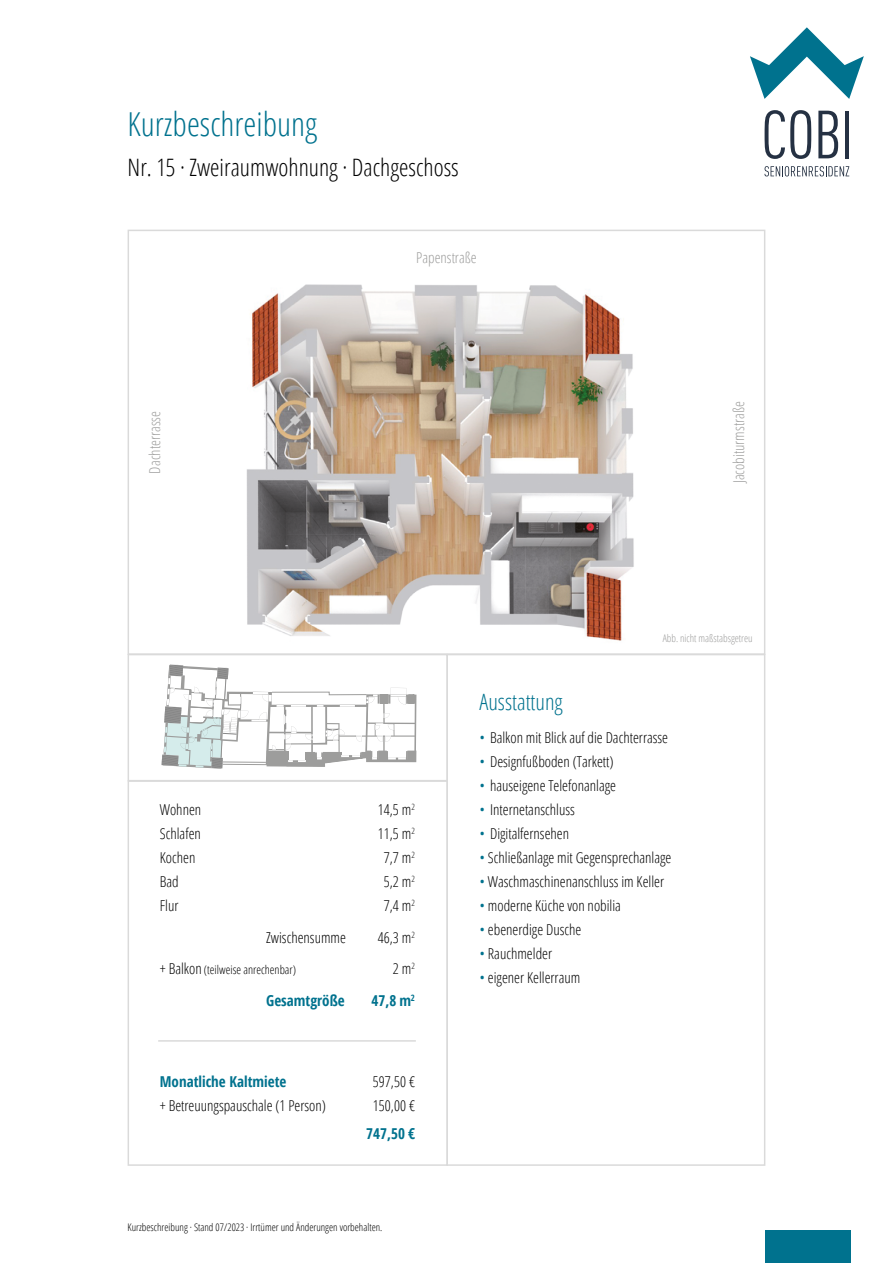
<style>
.page{position:relative;width:893px;height:1263px;background:#fff}
.page>*{position:absolute;margin:0;border:0;box-sizing:border-box;transform-origin:0 0}
.t1{font:300 condensed 33px "Open Sans";color:#00728e}
.t2{font:300 condensed 24px "Open Sans";color:#000}
.t3{font:300 condensed 22.5px "Open Sans";color:#00728e}
.t4{font:300 condensed 15px "Open Sans";color:#000}
.t5{font:700 condensed 15px "Open Sans";color:#00728e}
.t6{font:300 condensed 15px "Open Sans";color:#9d9d9c}
.t7{font:300 condensed 12px "Open Sans";color:#000}
.t8{font:300 condensed 10.5px "Open Sans";color:#000}
.t9{font:300 condensed 10.5px "Open Sans";color:#9d9d9c}
.s1{font-size:15px}
.s2{color:#00728e}
</style>
<div class="page">
<img style="left:246px;top:284px;width:388px;height:357px">
<div style="left:128px;top:230px;width:637px;height:425px;border:2px solid #dadada"></div>
<div style="left:128px;top:654px;width:320px;height:127px;border:2px solid #dadada"></div>
<div style="left:128px;top:780px;width:320px;height:386px;border:2px solid #dadada"></div>
<div style="left:446px;top:654px;width:319px;height:512px;border:2px solid #dadada"></div>
<hr style="left:158px;top:1040px;width:258px;height:2px;background:#dadada">
<svg style="left:162px;top:664px;width:254px;height:105px"></svg>
<svg style="left:765px;top:110px;width:46px;height:49px"></svg>
<svg style="left:818px;top:111px;width:20px;height:47px"></svg>
<hr style="left:845px;top:111px;width:4px;height:47px;background:#253143">
<svg style="left:764px;top:166px;width:85px;height:10px"></svg>
<svg style="left:750px;top:27px;width:114px;height:72px"></svg>
<div style="left:765px;top:1230px;width:85px;height:33px;background:#00728e"></div>
<h1 class="t1" style="left:128px;top:101px;width:191px">Kurzbeschreibung</h1>
<h2 class="t2" style="left:128px;top:151px;width:333px">Nr. 15 · Zweiraumwohnung · Dachgeschoss</h2>
<p class="t6" style="left:145px;top:473px;width:64px;rotate:-90deg">Dachterrasse</p>
<p class="t6" style="left:416px;top:247px;width:62px">Papenstraße</p>
<p class="t6" style="left:728px;top:483px;width:83px;rotate:-90deg">Jacobiturmstraße</p>
<p class="t9" style="left:663px;top:631px;width:91px">Abb. nicht maßstabsgetreu</p>
<p class="t4" style="left:160px;top:799px;width:43px">Wohnen</p>
<p class="t4" style="left:378px;top:799px;width:39px">14,5 m<sup>2</sup></p>
<p class="t4" style="left:160px;top:823px;width:43px">Schlafen</p>
<p class="t4" style="left:378px;top:823px;width:39px">11,5 m<sup>2</sup></p>
<p class="t4" style="left:160px;top:847px;width:37px">Kochen</p>
<p class="t4" style="left:384px;top:847px;width:33px">7,7 m<sup>2</sup></p>
<p class="t4" style="left:160px;top:871px;width:20px">Bad</p>
<p class="t4" style="left:384px;top:871px;width:33px">5,2 m<sup>2</sup></p>
<p class="t4" style="left:160px;top:895px;width:20px">Flur</p>
<p class="t4" style="left:384px;top:895px;width:33px">7,4 m<sup>2</sup></p>
<p class="t4" style="left:266px;top:927px;width:81px">Zwischensumme</p>
<p class="t4" style="left:378px;top:927px;width:39px">46,3 m<sup>2</sup></p>
<p class="t7" style="left:160px;top:962px;width:138px"><span class="s1">+ Balkon</span> (teilweise anrechenbar)</p>
<p class="t4" style="left:393px;top:958px;width:24px">2 m<sup>2</sup></p>
<p class="t5" style="left:266px;top:990px;width:80px">Gesamtgröße</p>
<p class="t5" style="left:371px;top:990px;width:45px">47,8 m<sup>2</sup></p>
<p class="t5" style="left:160px;top:1071px;width:128px">Monatliche Kaltmiete</p>
<p class="t4" style="left:373px;top:1071px;width:44px">597,50 €</p>
<p class="t4" style="left:160px;top:1095px;width:168px">+ Betreuungspauschale (1 Person)</p>
<p class="t4" style="left:373px;top:1095px;width:44px">150,00 €</p>
<p class="t5" style="left:366px;top:1123px;width:50px">747,50 €</p>
<p class="t8" style="left:128px;top:1220px;width:256px">Kurzbeschreibung · Stand 07/2023 · Irrtümer und Änderungen vorbehalten.</p>
<h3 class="t3" style="left:479px;top:686px;width:85px">Ausstattung</h3>
<p class="t4" style="left:479px;top:727px;width:190px"><span class="s2">•</span> Balkon mit Blick auf die Dachterrasse</p>
<p class="t4" style="left:479px;top:751px;width:136px"><span class="s2">•</span> Designfußboden (Tarkett)</p>
<p class="t4" style="left:479px;top:775px;width:138px"><span class="s2">•</span> hauseigene Telefonanlage</p>
<p class="t4" style="left:479px;top:799px;width:97px"><span class="s2">•</span> Internetanschluss</p>
<p class="t4" style="left:479px;top:823px;width:91px"><span class="s2">•</span> Digitalfernsehen</p>
<p class="t4" style="left:479px;top:847px;width:193px"><span class="s2">•</span> Schließanlage mit Gegensprechanlage</p>
<p class="t4" style="left:479px;top:871px;width:186px"><span class="s2">•</span> Waschmaschinenanschluss im Keller</p>
<p class="t4" style="left:479px;top:895px;width:143px"><span class="s2">•</span> moderne Küche von nobilia</p>
<p class="t4" style="left:479px;top:919px;width:103px"><span class="s2">•</span> ebenerdige Dusche</p>
<p class="t4" style="left:479px;top:943px;width:74px"><span class="s2">•</span> Rauchmelder</p>
<p class="t4" style="left:479px;top:967px;width:102px"><span class="s2">•</span> eigener Kellerraum</p>
</div>
